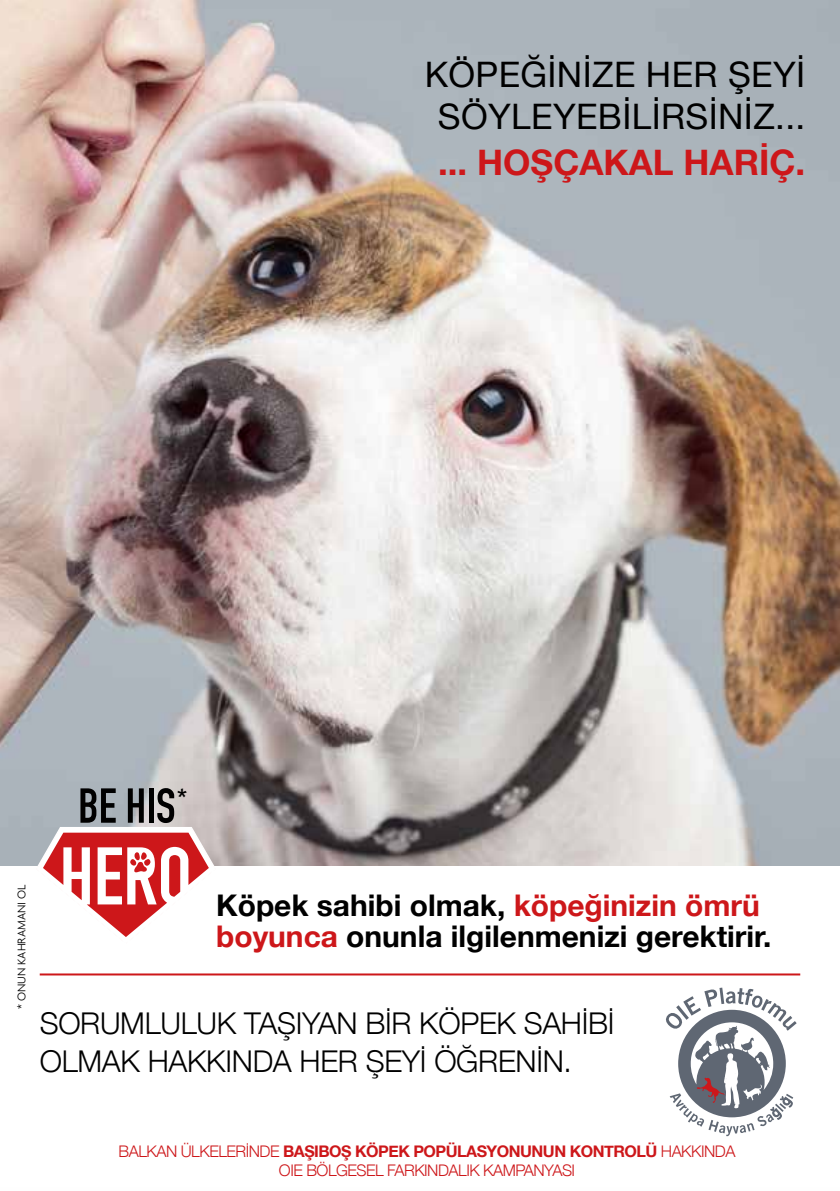
<style>
.page{position:relative;width:840px;height:1191px;background:#fff}
.page>*{position:absolute;margin:0;border:0;box-sizing:border-box;transform-origin:0 0}
.t1{font:35.2px/42.2px "Helvetica Neue";letter-spacing:.01em;color:#000;text-align:center}
.t2{font:700 35.2px "Helvetica Neue";color:#cd171a}
.t3{font:300 30px/38px "Helvetica Neue";letter-spacing:-.01em;color:#000}
.t4{font:700 29.8px/31.4px "Helvetica Neue";color:#000}
.t5{font:500 24px "Agenda";color:#000}
.t6{font:300 16px/19.2px "Helvetica Neue";letter-spacing:-.03em;color:#cd171a;text-align:center}
.t7{font:300 12px "Agenda";color:#000}
.s1{color:#cd171a}
.s2{font-weight:700}
</style>
<div class="page">
<img style="left:0;top:0;width:839px;height:866px">
<svg style="left:666px;top:987px;width:130px;height:149px"></svg>
<hr style="left:40px;top:973px;width:759px;height:2px;background:#cd171a">
<svg style="left:35px;top:788px;width:182px;height:149px"></svg>
<h1 class="t1" style="left:424px;top:55px;width:382px">KÖPEĞİNİZE HER ŞEYİ<br>SÖYLEYEBİLİRSİNİZ...</h1>
<h1 class="t2" style="left:438px;top:135px;width:368px">... HOŞÇAKAL HARİÇ.</h1>
<h3 class="t5" style="left:177px;top:783px;width:11px">*</h3>
<p class="t7" style="left:15px;top:1008px;width:125px;rotate:-90deg">* ONUN KAHRAMANI OL</p>
<h3 class="t4" style="left:216px;top:890px;width:556px">Köpek sahibi olmak, <span class="s1">köpeğinizin ömrü boyunca</span> onunla ilgilenmenizi gerektirir.</h3>
<h2 class="t3" style="left:40px;top:1001px;width:576px">SORUMLULUK TAŞIYAN BİR KÖPEK SAHİBİ<br>OLMAK HAKKINDA HER ŞEYİ ÖĞRENİN.</h2>
<p class="t6" style="left:118px;top:1140px;width:618px">BALKAN ÜLKELERİNDE <span class="s2">BAŞIBOŞ KÖPEK POPÜLASYONUNUN KONTROLÜ</span> HAKKINDA<br>OIE BÖLGESEL FARKINDALIK KAMPANYASI</p>
</div>
